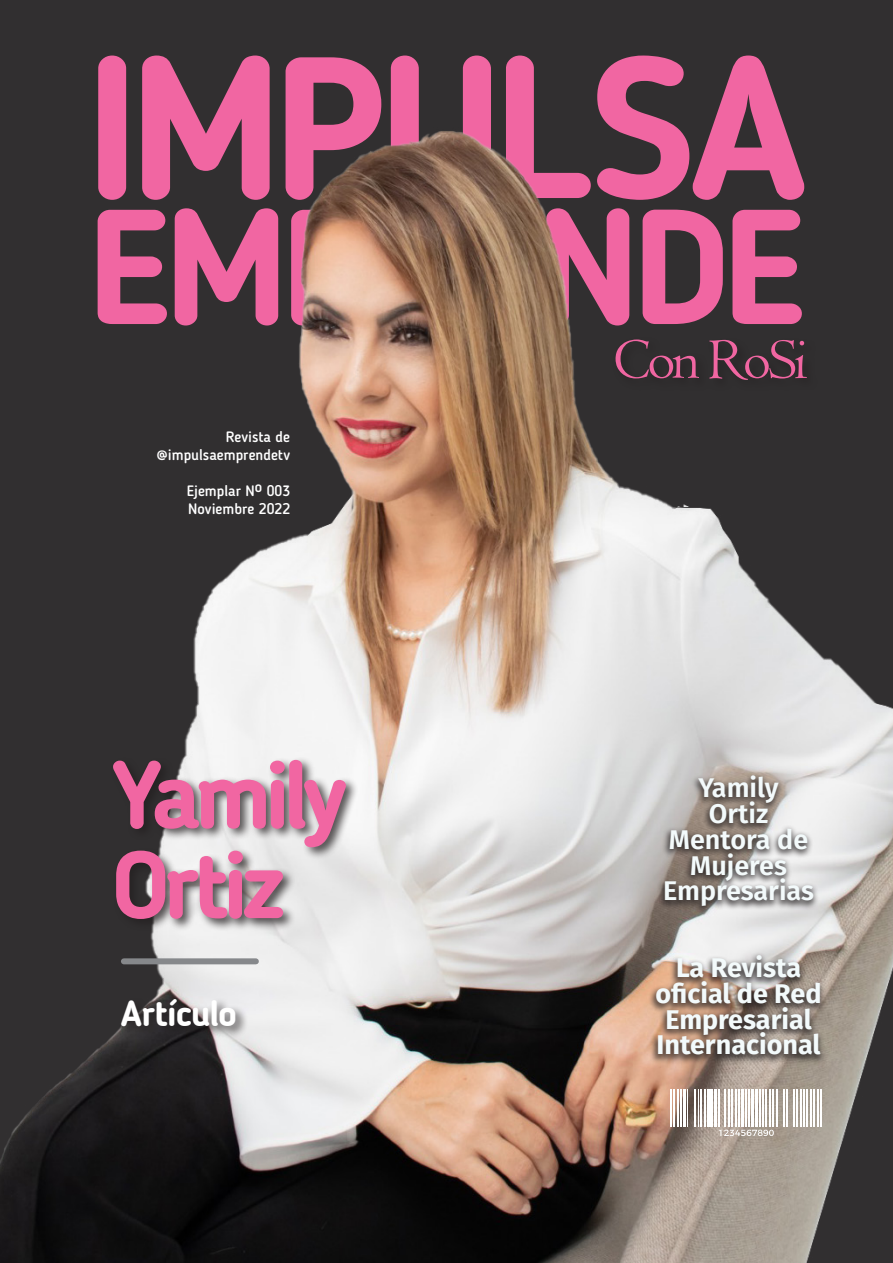
<style>
.page{position:relative;width:893px;height:1263px;background:#fff}
.page>*{position:absolute;margin:0;border:0;box-sizing:border-box;transform-origin:0 0}
.H1___No_Indent{font:700 199.5px "Blogger Sans";letter-spacing:-.04em;color:#f166a2}
.H1___No_Indent-2{font:700 162px "Blogger Sans";letter-spacing:-.04em;color:#f166a2}
.H1___No_Indent-3{font:700 94.5px "Blogger Sans";letter-spacing:-.065em;color:#f166a2}
.H1___No_Indent-4{font:60px "Centaur";letter-spacing:-.055em;color:#f166a2}
.H1___No_Indent-5{font:700 36px "Blogger Sans";letter-spacing:-.02em;color:#fff}
.t1{font:700 27px/25.7px "Fira Sans";color:#f3fafb;text-align:center}
.t2{font:600 27px/25.7px "Fira Sans";color:#f3fafb;text-align:center}
.t3{font:500 15px "Blogger Sans";color:#fff}
</style>
<div class="page">
<div style="left:0;top:0;width:893px;height:64px;background:#312f30"></div>
<img style="left:0;top:64px;width:893px;height:1199px">
<hr style="left:670px;top:1089px;width:1px;height:37px;background:#fff">
<hr style="left:673px;top:1089px;width:2px;height:37px;background:#fff">
<hr style="left:677px;top:1089px;width:1px;height:37px;background:#fff">
<hr style="left:680px;top:1089px;width:1px;height:37px;background:#fff">
<hr style="left:687px;top:1089px;width:1px;height:37px;background:#fff">
<hr style="left:694px;top:1089px;width:1px;height:37px;background:#fff">
<hr style="left:698px;top:1089px;width:1px;height:37px;background:#fff">
<hr style="left:700px;top:1089px;width:2px;height:37px;background:#fff">
<hr style="left:704px;top:1089px;width:1px;height:37px;background:#fff">
<hr style="left:707px;top:1089px;width:2px;height:37px;background:#fff">
<hr style="left:711px;top:1089px;width:2px;height:37px;background:#fff">
<hr style="left:714px;top:1089px;width:2px;height:37px;background:#fff">
<hr style="left:718px;top:1089px;width:1px;height:37px;background:#fff">
<hr style="left:724px;top:1089px;width:2px;height:37px;background:#fff">
<hr style="left:731px;top:1089px;width:2px;height:37px;background:#fff">
<hr style="left:735px;top:1089px;width:2px;height:37px;background:#fff">
<hr style="left:728px;top:1089px;width:1px;height:37px;background:#fff">
<hr style="left:739px;top:1089px;width:1px;height:37px;background:#fff">
<hr style="left:741px;top:1089px;width:3px;height:37px;background:#fff">
<hr style="left:745px;top:1089px;width:1px;height:37px;background:#fff">
<hr style="left:749px;top:1089px;width:1px;height:37px;background:#fff">
<hr style="left:752px;top:1089px;width:2px;height:37px;background:#fff">
<hr style="left:755px;top:1089px;width:2px;height:37px;background:#fff">
<hr style="left:759px;top:1089px;width:1px;height:37px;background:#fff">
<hr style="left:762px;top:1089px;width:1px;height:37px;background:#fff">
<hr style="left:765px;top:1089px;width:2px;height:37px;background:#fff">
<hr style="left:769px;top:1089px;width:2px;height:37px;background:#fff">
<hr style="left:773px;top:1089px;width:1px;height:37px;background:#fff">
<hr style="left:782px;top:1089px;width:2px;height:37px;background:#fff">
<hr style="left:786px;top:1089px;width:1px;height:37px;background:#fff">
<hr style="left:793px;top:1089px;width:1px;height:37px;background:#fff">
<hr style="left:807px;top:1089px;width:1px;height:37px;background:#fff">
<hr style="left:810px;top:1089px;width:1px;height:37px;background:#fff">
<hr style="left:813px;top:1089px;width:2px;height:37px;background:#fff">
<hr style="left:817px;top:1089px;width:2px;height:37px;background:#fff">
<hr style="left:821px;top:1089px;width:1px;height:37px;background:#fff">
<hr style="left:797px;top:1089px;width:1px;height:37px;background:#fff">
<hr style="left:800px;top:1089px;width:1px;height:37px;background:#fff">
<hr style="left:803px;top:1089px;width:2px;height:37px;background:#fff">
<hr style="left:776px;top:1089px;width:2px;height:37px;background:#fff">
<hr style="left:683px;top:1089px;width:2px;height:37px;background:#fff">
<svg style="left:719px;top:1130px;width:55px;height:6px"></svg>
<div style="left:119px;top:996px;width:129px;height:43px;background:#231f20;opacity:.75"></div>
<div style="left:124px;top:958px;width:132px;height:6px;background:#86888b"></div>
<div style="left:110px;top:757px;width:249px;height:175px;background:#231f20;opacity:.75"></div>
<div style="left:648px;top:772px;width:178px;height:293px;background:#231f20;opacity:.75"></div>
<div style="left:612px;top:336px;width:207px;height:56px;background:#2f2d2e"></div>
<p class="H1___No_Indent" style="left:86px;top:8px;width:723px">IMPULSA</p>
<p class="H1___No_Indent-2" style="left:87px;top:170px;width:720px">EMPRENDE</p>
<p class="t3" style="left:226px;top:428px;width:66px">Revista de</p>
<p class="t3" style="left:156px;top:446px;width:135px">@impulsaemprendetv</p>
<p class="t3" style="left:187px;top:482px;width:105px">Ejemplar No 003</p>
<p class="t3" style="left:188px;top:500px;width:103px">Noviembre 2022</p>
<p class="H1___No_Indent-3" style="left:112px;top:738px;width:237px">Yamily</p>
<p class="H1___No_Indent-3" style="left:112px;top:828px;width:174px">Ortiz</p>
<p class="H1___No_Indent-5" style="left:121px;top:992px;width:118px">Artículo</p>
<p class="H1___No_Indent-4" style="left:613px;top:323px;width:196px">Con RoSi</p>
<p class="t2" style="left:698px;top:774px;width:82px">Yamily</p>
<p class="t2" style="left:669px;top:799px;width:141px">Ortiz<br>Mentora de<br>Mujeres</p>
<p class="t2" style="left:663px;top:876px;width:152px">Empresarias</p>
<p class="t1" style="left:655px;top:953px;width:168px">La Revista oficial de Red<br>Empresarial<br>Internacional</p>
</div>
